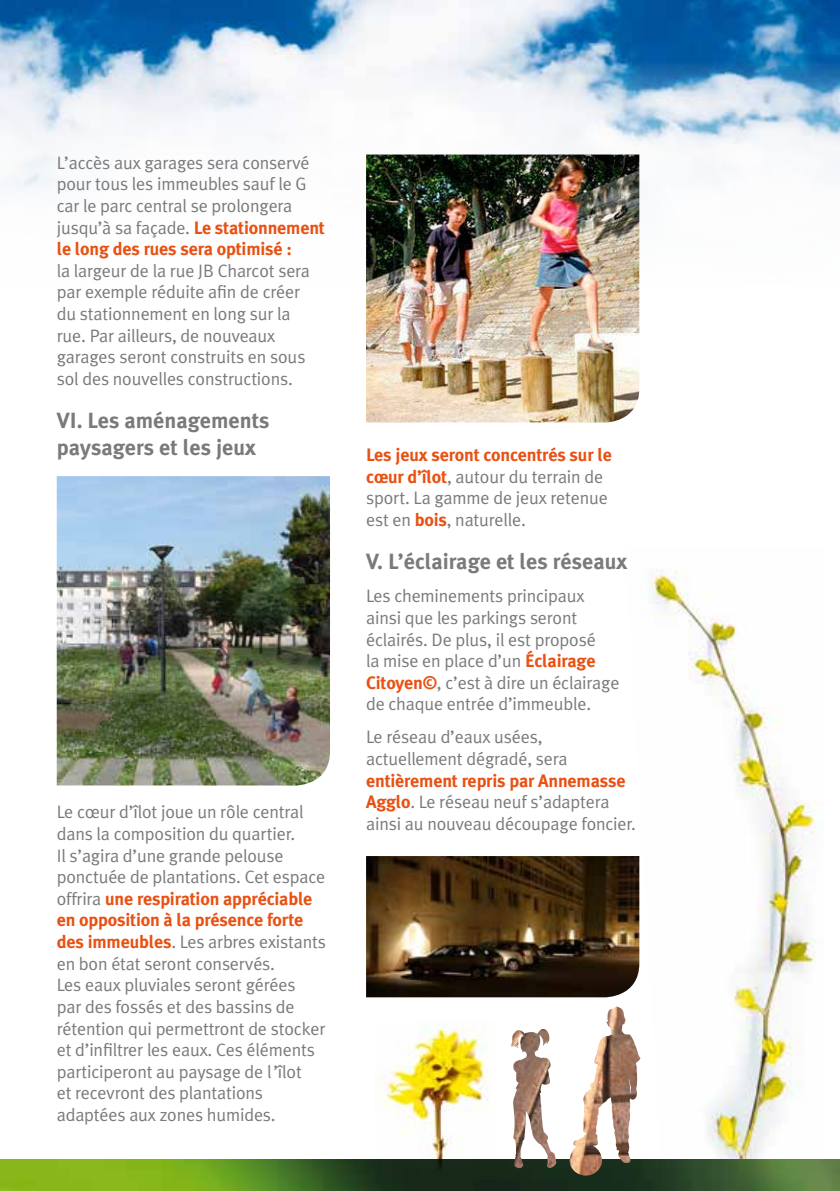
<style>
.page{position:relative;width:840px;height:1191px;background:#fff}
.page>*{position:absolute;margin:0;border:0;box-sizing:border-box;transform-origin:0 0}
.t1{font:700 22px/26.4px "Meta Plus";color:#797b7b}
.t2{font:18px/21.6px "Meta Plus Normal";letter-spacing:-.01em;color:#797b7b}
.t3{font:700 18px/21.6px "Meta Plus";letter-spacing:-.01em;color:#e85113}
.s1{font-family:"Meta Plus";font-weight:700;color:#e85113}
.s2{font-family:"Meta Plus Normal";font-weight:400;color:#797b7b}
</style>
<div class="page">
<img style="left:624px;top:569px;width:199px;height:590px">
<img style="left:0;top:0;width:839px;height:290px">
<img style="left:0;top:1159px;width:839px;height:32px">
<img style="left:57px;top:476px;width:273px;height:309px">
<img style="left:366px;top:154px;width:273px;height:268px">
<img style="left:366px;top:856px;width:273px;height:141px">
<img style="left:375px;top:1023px;width:122px;height:159px">
<img style="left:569px;top:1007px;width:47px;height:168px">
<p class="t2" style="left:57px;top:151px;width:269px">L’accès aux garages sera conservé pour tous les immeubles sauf le G car le parc central se prolongera jusqu’à sa façade. <span class="s1">Le stationnement</span></p>
<p class="t3" style="left:57px;top:238px;width:236px">le long des rues sera optimisé :</p>
<p class="t2" style="left:57px;top:259px;width:255px">la largeur de la rue JB Charcot sera par exemple réduite afin de créer du stationnement en long sur la rue. Par ailleurs, de nouveaux garages seront construits en sous sol des nouvelles constructions.</p>
<p class="t1" style="left:57px;top:407px;width:214px">VI. Les aménagements paysagers et les jeux</p>
<p class="t2" style="left:57px;top:801px;width:270px">Le cœur d’îlot joue un rôle central dans la composition du quartier.<br>Il s’agira d’une grande pelouse ponctuée de plantations. Cet espace</p>
<p class="t3" style="left:57px;top:887px;width:257px"><span class="s2">offrira</span> une respiration appréciable en opposition à la présence forte</p>
<p class="t2" style="left:57px;top:930px;width:270px"><span class="s1">des immeubles</span>. Les arbres existants en bon état seront conservés.<br>Les eaux pluviales seront gérées<br>par des fossés et des bassins de rétention qui permettront de stocker et d’infiltrer les eaux. Ces éléments participeront au paysage de l’îlot<br>et recevront des plantations adaptées aux zones humides.</p>
<p class="t3" style="left:366px;top:444px;width:247px">Les jeux seront concentrés sur le</p>
<p class="t2" style="left:366px;top:465px;width:243px"><span class="s1">cœur d’îlot</span>, autour du terrain de sport. La gamme de jeux retenue est en <span class="s1">bois</span>, naturelle.</p>
<p class="t1" style="left:366px;top:548px;width:263px">V. L’éclairage et les réseaux</p>
<p class="t2" style="left:366px;top:585px;width:255px">Les cheminements principaux ainsi que les parkings seront éclairés. De plus, il est proposé<br>la mise en place d’un <span class="s1">Éclairage<br>Citoyen©</span>, c’est à dire un éclairage de chaque entrée d’immeuble.</p>
<p class="t2" style="left:366px;top:726px;width:203px">Le réseau d’eaux usées, actuellement dégradé, sera</p>
<p class="t3" style="left:366px;top:769px;width:261px">entièrement repris par Annemasse</p>
<p class="t2" style="left:366px;top:791px;width:271px"><span class="s1">Agglo</span>. Le réseau neuf s’adaptera ainsi au nouveau découpage foncier.</p>
</div>
